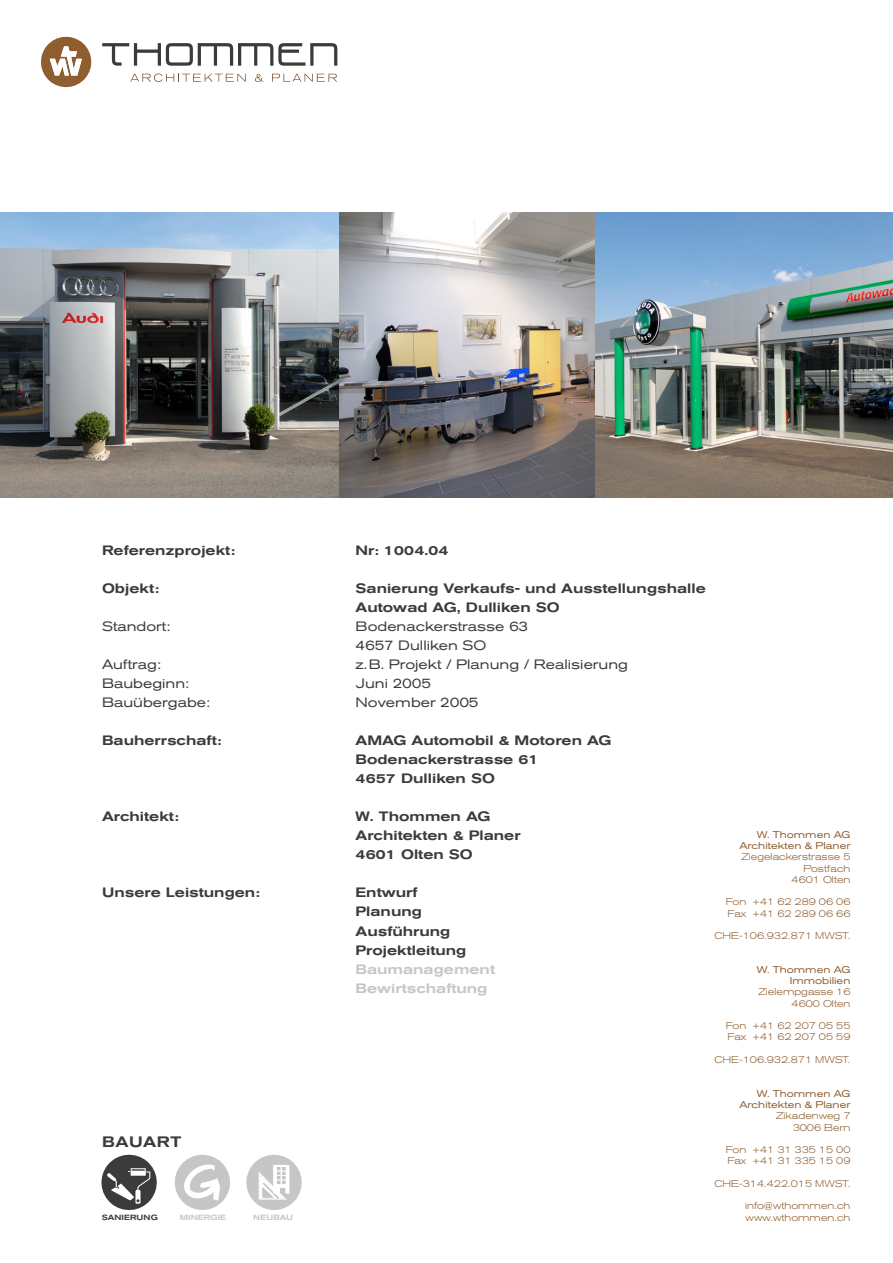
<style>
.page{position:relative;width:893px;height:1263px;background:#fff}
.page>*{position:absolute;margin:0;border:0;box-sizing:border-box;transform-origin:0 0}
.t1{font:500 expanded 15px "Akzidenz Grotesk BQ";letter-spacing:.05em;color:#3b3b3a}
.t2{font:500 expanded 13.5px/19px "Akzidenz Grotesk BQ";color:#3b3b3a}
.t3{font:expanded 13.5px/19px "Akzidenz Grotesk BQ";color:#3b3b3a}
.t4{font:500 expanded 13.5px/19px "Akzidenz Grotesk BQ";color:#c5c6c6}
.t5{font:300 expanded 9.75px/11.2px "Akzidenz Grotesk BQ";color:#8e5d30}
.t6{font:expanded 9.75px/11.2px "Akzidenz Grotesk BQ";color:#8e5d30;text-align:right}
.t7{font:500 expanded 7.5px "Akzidenz Grotesk BQ";letter-spacing:.01em;color:#c5c6c6}
.t8{font:500 expanded 7.5px "Akzidenz Grotesk BQ";letter-spacing:.01em;color:#3b3b3a}
</style>
<div class="page">
<svg style="left:130px;top:73px;width:116px;height:9px"></svg>
<svg style="left:255px;top:74px;width:8px;height:8px"></svg>
<svg style="left:272px;top:74px;width:65px;height:8px"></svg>
<svg style="left:102px;top:43px;width:235px;height:23px"></svg>
<svg style="left:41px;top:37px;width:50px;height:50px"></svg>
<img style="left:0;top:213px;width:893px;height:285px">
<svg style="left:174px;top:1154px;width:56px;height:56px"></svg>
<svg style="left:246px;top:1154px;width:56px;height:56px"></svg>
<svg style="left:101px;top:1154px;width:56px;height:57px"></svg>
<p class="t2" style="left:102px;top:541px;width:135px">Referenzprojekt:</p>
<p class="t2" style="left:356px;top:541px;width:95px">Nr: 1004.04</p>
<p class="t2" style="left:102px;top:579px;width:59px">Objekt:</p>
<p class="t2" style="left:356px;top:579px;width:352px">Sanierung Verkaufs- und Ausstellungshalle<br>Autowad AG, Dulliken SO</p>
<p class="t3" style="left:102px;top:617px;width:70px">Standort:</p>
<p class="t3" style="left:356px;top:617px;width:174px">Bodenackerstrasse 63<br>4657 Dulliken SO</p>
<p class="t3" style="left:102px;top:655px;width:60px">Auftrag:</p>
<p class="t3" style="left:356px;top:655px;width:274px">z.B. Projekt / Planung / Realisierung</p>
<p class="t3" style="left:102px;top:674px;width:89px">Baubeginn:</p>
<p class="t3" style="left:356px;top:674px;width:77px">Juni 2005</p>
<p class="t3" style="left:102px;top:693px;width:110px">Bauübergabe:</p>
<p class="t3" style="left:356px;top:693px;width:124px">November 2005</p>
<p class="t2" style="left:102px;top:731px;width:121px">Bauherrschaft:</p>
<p class="t2" style="left:356px;top:731px;width:257px">AMAG Automobil &amp; Motoren AG<br>Bodenackerstrasse 61<br>4657 Dulliken SO</p>
<p class="t2" style="left:102px;top:807px;width:79px">Architekt:</p>
<p class="t2" style="left:356px;top:807px;width:167px">W. Thommen AG<br>Architekten &amp; Planer<br>4601 Olten SO</p>
<p class="t2" style="left:102px;top:883px;width:159px">Unsere Leistungen:</p>
<p class="t2" style="left:356px;top:883px;width:112px">Entwurf<br>Planung<br>Ausführung<br>Projektleitung</p>
<p class="t4" style="left:356px;top:959px;width:141px">Baumanagement<br>Bewirtschaftung</p>
<p class="t1" style="left:102px;top:1133px;width:81px">BAUART</p>
<p class="t8" style="left:102px;top:1213px;width:58px">SANIERUNG</p>
<p class="t7" style="left:180px;top:1213px;width:48px">MINERGIE</p>
<p class="t7" style="left:253px;top:1213px;width:41px">NEUBAU</p>
<p class="t6" style="left:739px;top:829px;width:113px">W. Thommen AG<br>Architekten &amp; Planer</p>
<p class="t5" style="left:742px;top:851px;width:110px;text-align:right">Ziegelackerstrasse 5<br>Postfach<br>4601 Olten</p>
<p class="t5" style="left:726px;top:896px;width:126px">Fon +41 62 289 06 06<br>Fax +41 62 289 06 66</p>
<p class="t5" style="left:714px;top:930px;width:138px">CHE-106.932.871 MWST.</p>
<p class="t6" style="left:757px;top:964px;width:95px">W. Thommen AG<br>Immobilien</p>
<p class="t5" style="left:759px;top:986px;width:93px;text-align:right">Zielempgasse 16<br>4600 Olten</p>
<p class="t5" style="left:726px;top:1020px;width:126px">Fon +41 62 207 05 55<br>Fax +41 62 207 05 59</p>
<p class="t5" style="left:714px;top:1054px;width:138px">CHE-106.932.871 MWST.</p>
<p class="t6" style="left:739px;top:1088px;width:113px">W. Thommen AG<br>Architekten &amp; Planer</p>
<p class="t5" style="left:776px;top:1110px;width:76px;text-align:right">Zikadenweg 7<br>3006 Bern</p>
<p class="t5" style="left:726px;top:1144px;width:126px">Fon +41 31 335 15 00<br>Fax +41 31 335 15 09</p>
<p class="t5" style="left:714px;top:1178px;width:138px">CHE-314.422.015 MWST.</p>
<p class="t5" style="left:745px;top:1200px;width:107px">info@wthommen.ch www.wthommen.ch</p>
</div>
